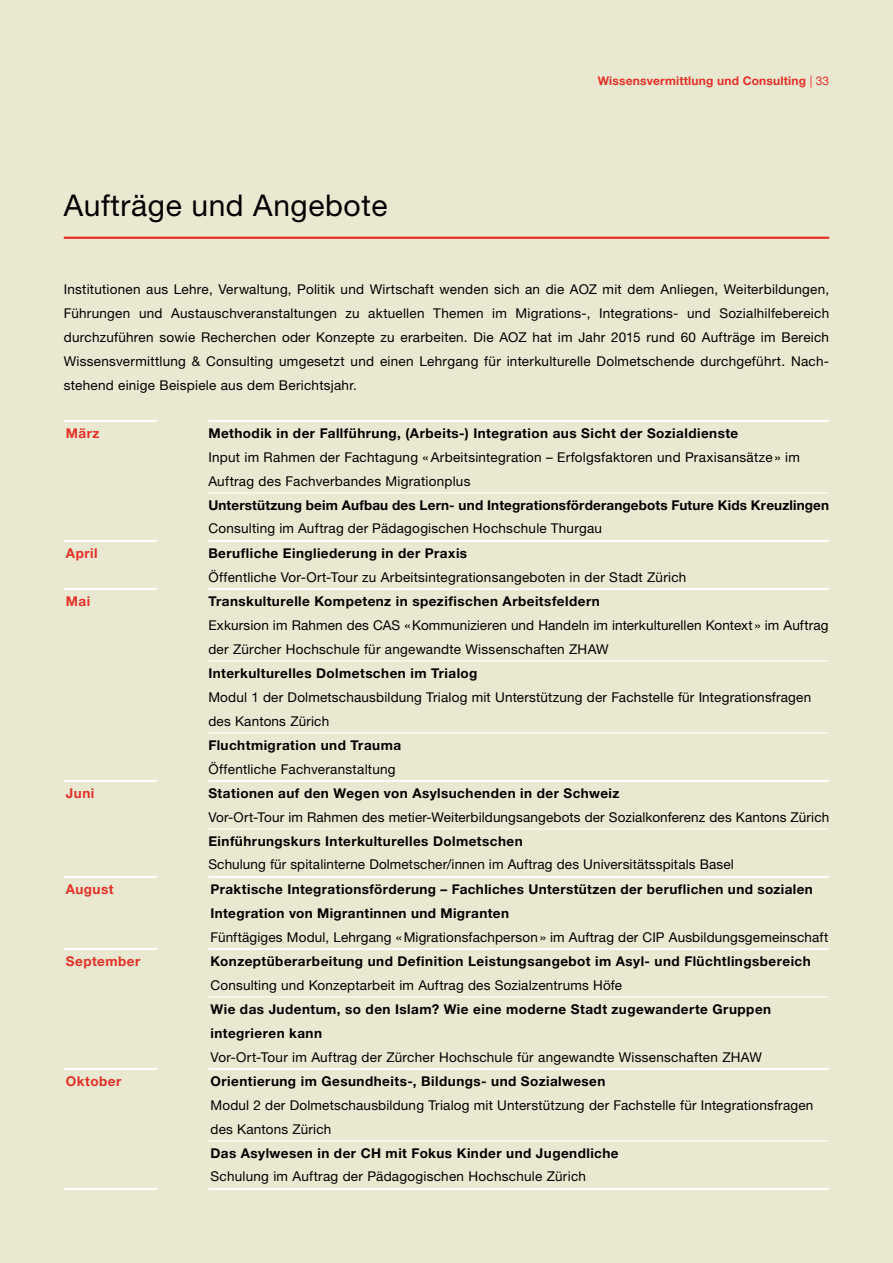
<style>
.page{position:relative;width:893px;height:1263px;background:#eae8d0}
.page>*{position:absolute;margin:0;border:0;box-sizing:border-box;transform-origin:0 0}
.t1{font:30px "Helvetica Neue LT Pro";letter-spacing:.02em;color:#000}
.t2{font:13.5px/24px "Helvetica Neue LT Pro";letter-spacing:.015em;color:#000}
.t3{font:700 13.5px/24px "Helvetica Neue LT Pro";letter-spacing:.035em;color:#000}
.t4{font:700 13.5px "Helvetica Neue LT Pro";letter-spacing:.01em;color:#000}
.t5{font:700 13.5px "Helvetica Neue LT Pro";letter-spacing:.035em;color:#e63028}
.t6{font:700 12px "Helvetica Neue LT Pro";letter-spacing:.015em;color:#e63028}
.s1{font-weight:400}
</style>
<div class="page">
<hr style="left:64px;top:237px;width:765px;height:2px;background:#e63028">
<hr style="left:208px;top:828px;width:621px;height:1px;background:#fff">
<hr style="left:208px;top:660px;width:621px;height:1px;background:#fff">
<hr style="left:208px;top:732px;width:621px;height:1px;background:#fff">
<hr style="left:208px;top:492px;width:621px;height:1px;background:#fff">
<hr style="left:208px;top:1140px;width:621px;height:1px;background:#fff">
<hr style="left:208px;top:996px;width:621px;height:1px;background:#fff">
<hr style="left:64px;top:420px;width:93px;height:2px;background:#fff">
<hr style="left:208px;top:420px;width:621px;height:2px;background:#fff">
<hr style="left:64px;top:540px;width:93px;height:2px;background:#fff">
<hr style="left:208px;top:540px;width:621px;height:2px;background:#fff">
<hr style="left:64px;top:588px;width:93px;height:2px;background:#fff">
<hr style="left:208px;top:588px;width:621px;height:2px;background:#fff">
<hr style="left:64px;top:780px;width:93px;height:2px;background:#fff">
<hr style="left:208px;top:780px;width:621px;height:2px;background:#fff">
<hr style="left:64px;top:876px;width:93px;height:2px;background:#fff">
<hr style="left:208px;top:876px;width:621px;height:2px;background:#fff">
<hr style="left:64px;top:948px;width:93px;height:2px;background:#fff">
<hr style="left:208px;top:948px;width:621px;height:2px;background:#fff">
<hr style="left:64px;top:1068px;width:93px;height:2px;background:#fff">
<hr style="left:208px;top:1068px;width:621px;height:2px;background:#fff">
<hr style="left:64px;top:1188px;width:93px;height:2px;background:#fff">
<hr style="left:208px;top:1188px;width:621px;height:2px;background:#fff">
<h1 class="t1" style="left:64px;top:187px;width:325px">Aufträge und Angebote</h1>
<p class="t6" style="left:598px;top:73px;width:233px">Wissensvermittlung und Consulting <span class="s1">| 33</span></p>
<p class="t2" style="left:64px;top:277px;width:767px;text-align:justify">Institutionen aus Lehre, Verwaltung, Politik und Wirtschaft wenden sich an die AOZ mit dem Anliegen, Weiterbildungen, Führungen und Austauschveranstaltungen zu aktuellen Themen im Migrations-, Integrations- und Sozialhilfebereich durchzuführen sowie Recherchen oder Konzepte zu erarbeiten. Die AOZ hat im Jahr 2015 rund 60 Aufträge im Bereich Wissensvermittlung &amp; Consulting umgesetzt und einen Lehrgang für interkulturelle Dolmetschende durchgeführt. Nach&shy;stehend einige Beispiele aus dem Berichtsjahr.</p>
<p class="t5" style="left:66px;top:425px;width:35px">März</p>
<p class="t3" style="left:208px;top:421px;width:531px">Methodik in der Fallführung, (Arbeits-) Integration aus Sicht der Sozialdienste</p>
<p class="t2" style="left:208px;top:445px;width:593px">Input im Rahmen der Fachtagung «Arbeitsintegration – Erfolgsfaktoren und Praxisansätze » im<br>Auftrag des Fachverbandes Migrationplus</p>
<p class="t4" style="left:208px;top:497px;width:622px">Unterstützung beim Aufbau des Lern- und Integrationsförderangebots Future Kids Kreuzlingen</p>
<p class="t2" style="left:208px;top:516px;width:395px">Consulting im Auftrag der Pädagogischen Hochschule Thurgau</p>
<p class="t5" style="left:66px;top:545px;width:33px">April</p>
<p class="t3" style="left:208px;top:541px;width:260px">Berufliche Eingliederung in der Praxis</p>
<p class="t2" style="left:208px;top:565px;width:480px">Öffentliche Vor-Ort-Tour zu Arbeitsintegrationsangeboten in der Stadt Zürich</p>
<p class="t5" style="left:66px;top:593px;width:26px">Mai</p>
<p class="t3" style="left:208px;top:589px;width:393px">Transkulturelle Kompetenz in spezifischen Arbeitsfeldern</p>
<p class="t2" style="left:208px;top:613px;width:622px">Exkursion im Rahmen des CAS «Kommunizieren und Handeln im interkulturellen Kontext » im Auftrag der Zürcher Hochschule für angewandte Wissenschaften ZHAW</p>
<p class="t3" style="left:208px;top:661px;width:271px">Interkulturelles Dolmetschen im Trialog</p>
<p class="t2" style="left:208px;top:685px;width:604px">Modul 1 der Dolmetschausbildung Trialog mit Unterstützung der Fachstelle für Integrationsfragen des Kantons Zürich</p>
<p class="t3" style="left:208px;top:733px;width:194px">Fluchtmigration und Trauma</p>
<p class="t2" style="left:208px;top:757px;width:189px">Öffentliche Fachveranstaltung</p>
<p class="t5" style="left:66px;top:785px;width:30px">Juni</p>
<p class="t3" style="left:208px;top:781px;width:413px">Stationen auf den Wegen von Asylsuchenden in der Schweiz</p>
<p class="t2" style="left:208px;top:805px;width:622px">Vor-Ort-Tour im Rahmen des metier-Weiterbildungsangebots der Sozialkonferenz des Kantons Zürich</p>
<p class="t3" style="left:208px;top:829px;width:316px">Einführungskurs Interkulturelles Dolmetschen</p>
<p class="t2" style="left:208px;top:852px;width:527px">Schulung für spitalinterne Dolmetscher/innen im Auftrag des Universitätsspitals Basel</p>
<p class="t5" style="left:66px;top:881px;width:49px">August</p>
<p class="t3" style="left:210px;top:877px;width:604px">Praktische Integrationsförderung – Fachliches Unterstützen der beruflichen und sozialen<br>Integration von Migrantinnen und Migranten</p>
<p class="t2" style="left:210px;top:925px;width:619px">Fünftägiges Modul, Lehrgang «Migrationsfachperson» im Auftrag der CIP Ausbildungsgemeinschaft</p>
<p class="t5" style="left:66px;top:953px;width:76px">September</p>
<p class="t3" style="left:210px;top:949px;width:602px">Konzeptüberarbeitung und Definition Leistungsangebot im Asyl- und Flüchtlingsbereich</p>
<p class="t2" style="left:210px;top:973px;width:413px">Consulting und Konzeptarbeit im Auftrag des Sozialzentrums Höfe</p>
<p class="t3" style="left:210px;top:997px;width:562px">Wie das Judentum, so den Islam? Wie eine moderne Stadt zugewanderte Gruppen integrieren kann</p>
<p class="t2" style="left:210px;top:1045px;width:553px">Vor-Ort-Tour im Auftrag der Zürcher Hochschule für angewandte Wissenschaften ZHAW</p>
<p class="t5" style="left:66px;top:1073px;width:57px">Oktober</p>
<p class="t3" style="left:210px;top:1069px;width:397px">Orientierung im Gesundheits-, Bildungs- und Sozialwesen</p>
<p class="t2" style="left:210px;top:1093px;width:604px">Modul 2 der Dolmetschausbildung Trialog mit Unterstützung der Fachstelle für Integrationsfragen des Kantons Zürich</p>
<p class="t3" style="left:210px;top:1141px;width:410px">Das Asylwesen in der CH mit Fokus Kinder und Jugendliche</p>
<p class="t2" style="left:210px;top:1164px;width:377px">Schulung im Auftrag der Pädagogischen Hochschule Zürich</p>
</div>
